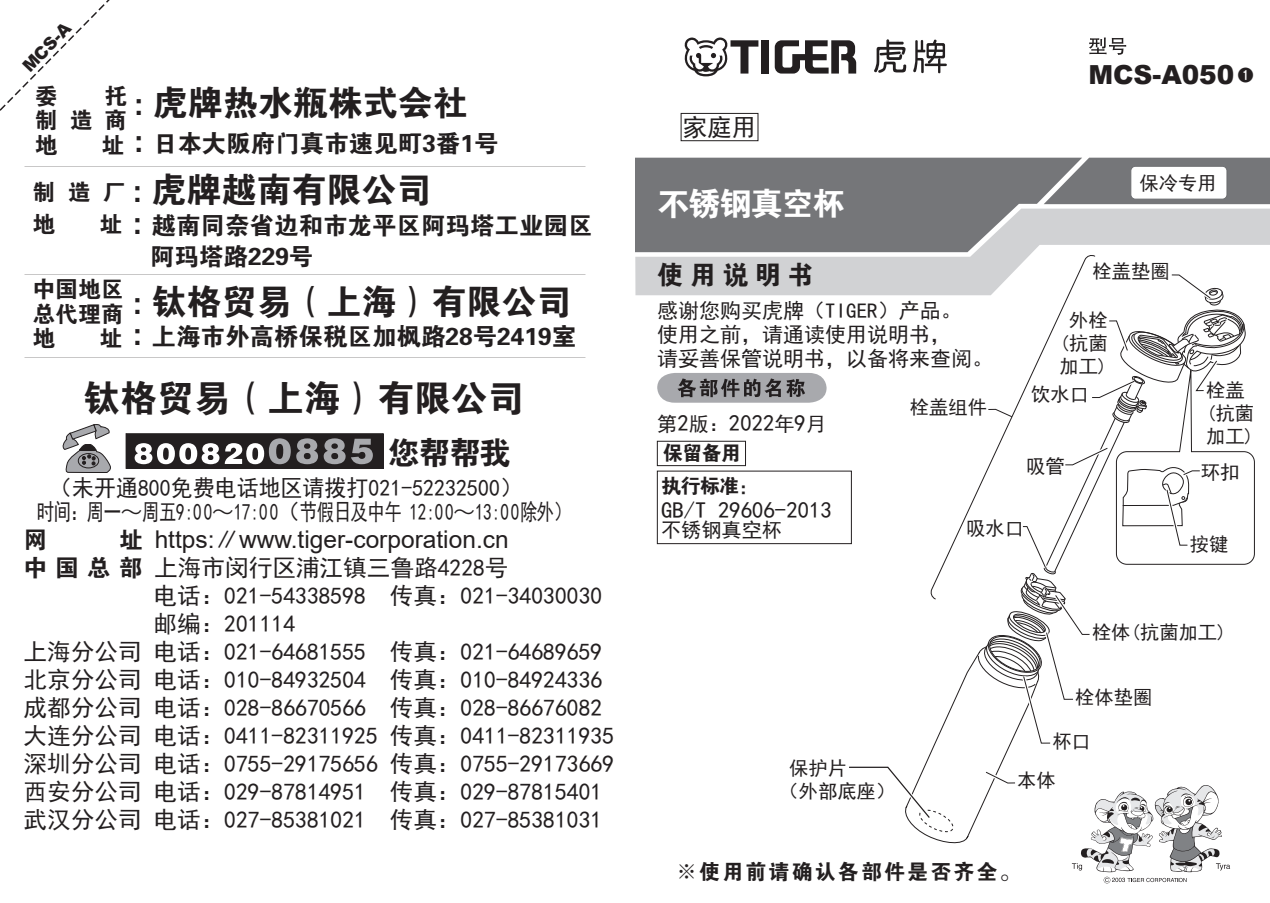
<style>
.page{position:relative;width:1270px;height:903px;background:#fff}
.page>*{position:absolute;margin:0;border:0;box-sizing:border-box;transform-origin:0 0}
.t1{font:36.75px "FZDHTJW GB1 0";color:#231f20}
.t2{font:35px "FZDHTJW GB1 0";color:#231f20}
.t3{font:32.38px "FZDHTJW GB1 0";letter-spacing:-.04em;color:#fff}
.t4{font:31.68px "FZDHTJW GB1 0";color:#231f20}
.t5{font:900 26.25px "Arial";color:#231f20}
.t6{font:26.25px "FZDHTJW GB1 0";letter-spacing:.24em;color:#231f20}
.t7{font:24.5px/31.5px "FZDHTJW GB1 0";color:#231f20}
.t8{font:24.5px "Arial";color:#231f20}
.t9{font:24.5px "Sim Hei";color:#231f20}
.t10{font:23.62px "Sim Hei";color:#231f20}
.t11{font:23.62px "FZDHTJW GB1 0";color:#231f20}
.t12{font:23.1px/24.5px "Sim Hei";color:#231f20;scale:.95 1}
.t13{font:22.75px "Sim Hei";color:#231f20}
.t14{font:22.75px/24.5px "FZDHTJW GB1 0";color:#231f20}
.t15{font:21px/23.6px "Sim Hei";color:#231f20}
.t16{font:21px "FZDHTJW GB1 0";letter-spacing:.1em;color:#231f20}
.t17{font:20.12px "FZDHTJW GB1 0";letter-spacing:-.04em;color:#231f20}
.t18{font:20.12px "Sim Hei";color:#231f20}
.t19{font:19.25px/23.1px "Sim Hei";color:#231f20}
.t20{font:900 17.15px "Arial";color:#231f20}
.s1{font-size:31.5px}
.s2{font-size:22.75px}
.s3{font-family:"FZDHTJW GB1 0";font-size:23.62px}
.s4{font-family:"Sim Hei"}
.s5{font-family:"FZDHTJW GB1 0"}
.s6{font-family:"Gothic MB101 Pr 5";font-weight:500;font-size:15.75px}
.s7{font-size:20.12px}
</style>
<div class="page">
<svg style="left:62px;top:424px;width:49px;height:49px"></svg>
<div style="left:126px;top:434px;width:257px;height:34px;background:#231f20"></div>
<div style="left:126px;top:433px;width:258px;height:36px;border:1px solid #231f20"></div>
<svg style="left:135px;top:443px;width:84px;height:21px"></svg>
<svg style="left:225px;top:438px;width:93px;height:26px"></svg>
<svg style="left:324px;top:438px;width:49px;height:26px"></svg>
<svg style="left:0;top:0;width:110px;height:111px"></svg>
<svg style="left:635px;top:252px;width:461px;height:43px;fill:#d1d2d4"></svg>
<svg style="left:635px;top:158px;width:635px;height:94px;background:#8d8e91"></svg>
<svg style="left:874px;top:39px;width:32px;height:34px"></svg>
<svg style="left:913px;top:39px;width:34px;height:34px"></svg>
<div style="left:761px;top:40px;width:8px;height:34px;background:#231f20"></div>
<svg style="left:775px;top:40px;width:81px;height:34px"></svg>
<svg style="left:684px;top:37px;width:74px;height:39px"></svg>
<svg style="left:1089px;top:38px;width:37px;height:17px"></svg>
<div style="left:681px;top:113px;width:77px;height:28px;border:1px solid #231f20"></div>
<div style="left:657px;top:441px;width:89px;height:25px;border:1px solid #231f20"></div>
<div style="left:657px;top:471px;width:195px;height:73px;border:1px solid #231f20"></div>
<svg style="left:657px;top:373px;width:170px;height:30px;background:#929195"></svg>
<div style="left:1131px;top:166px;width:96px;height:33px;background:#fff;border-radius:5px"></div>
<div style="left:1130px;top:166px;width:97px;height:34px;border:1px solid #6c6d70;border-radius:5px"></div>
<svg style="left:845px;top:271px;width:410px;height:612px"></svg>
<p class="t20" style="left:17px;top:60px;width:63px;rotate:-46deg">MCS-A</p>
<p class="t14" style="left:35px;top:84px;width:24px">委</p>
<p class="t14" style="left:35px;top:109px;width:24px">制</p>
<p class="t14" style="left:35px;top:133px;width:24px">地</p>
<h2 class="t2" style="left:104px;top:84px;width:365px"><sup>托</sup> <span class="s1">:</span> 虎牌热水瓶株式会社</h2>
<p class="t14" style="left:70px;top:109px;width:59px">造 商</p>
<p class="t7" style="left:102px;top:129px;width:398px"><span class="s2">址</span> <span class="s1">:</span> 日本大阪府门真市速见町3番1号</p>
<p class="t14" style="left:33px;top:177px;width:95px;line-height:31.5px">制 造 厂地</p>
<h2 class="t2" style="left:133px;top:171px;width:300px"><span class="s1">:</span> 虎牌越南有限公司</h2>
<p class="t7" style="left:150px;top:210px;width:444px;text-indent:-51px"><span class="s2">址</span> <span class="s1">:</span> 越南同奈省边和市龙平区阿玛塔工业园区阿玛塔路229号</p>
<p class="t14" style="left:33px;top:278px;width:93px;text-align:justify">中国地区总代理商地</p>
<h2 class="t2" style="left:133px;top:282px;width:440px"><span class="s1">:</span> 钛格贸易（上海）有限公司</h2>
<p class="t7" style="left:99px;top:321px;width:478px"><span class="s2">址</span> <span class="s1">:</span> 上海市外高桥保税区加枫路28号2419室</p>
<h1 class="t1" style="left:83px;top:378px;width:442px">钛格贸易（上海）有限公司</h1>
<h3 class="t4" style="left:388px;top:435px;width:125px">您帮帮我</h3>
<p class="t12" style="left:37px;top:475px;width:564px;text-indent:13px">（未开通800免费电话地区请拨打021-52232500）<br>时间：周一<span class="s2">～</span>周五9:00<span class="s2">～</span>17:00（节假日及中午 12:00<span class="s2">～</span>13:00除外）</p>
<p class="t11" style="left:24px;top:527px;width:25px">网</p>
<p class="t8" style="left:119px;top:523px;width:391px"><span class="s3">址</span> https:<span class="s4">∥</span>www.tiger-corporation.cn</p>
<p class="t10" style="left:24px;top:556px;width:487px"><span class="s5">中国总部</span>上海市闵行区浦江镇三鲁路4228号</p>
<p class="t10" style="left:153px;top:584px;width:450px">电话：021-54338598 传真：021-34030030</p>
<p class="t10" style="left:153px;top:612px;width:143px">邮编：201114</p>
<p class="t10" style="left:23px;top:640px;width:580px">上海分公司 电话：021-64681555 传真：021-64689659</p>
<p class="t10" style="left:23px;top:668px;width:580px">北京分公司 电话：010-84932504 传真：010-84924336</p>
<p class="t10" style="left:23px;top:696px;width:580px">成都分公司 电话：028-86670566 传真：028-86676082</p>
<p class="t10" style="left:23px;top:724px;width:592px">大连分公司 电话：0411-82311925 传真：0411-82311935</p>
<p class="t10" style="left:23px;top:752px;width:592px">深圳分公司 电话：0755-29175656 传真：0755-29173669</p>
<p class="t10" style="left:23px;top:780px;width:580px">西安分公司电话：029-87814951 传真：029-87815401</p>
<p class="t10" style="left:23px;top:808px;width:580px">武汉分公司电话：027-85381021 传真：027-85381031</p>
<p class="t9" style="left:683px;top:115px;width:75px">家庭用</p>
<h3 class="t3" style="left:657px;top:186px;width:189px">不锈钢真空杯</h3>
<p class="t6" style="left:657px;top:260px;width:158px">使用说明书</p>
<p class="t15" style="left:657px;top:299px;width:337px">感谢您购买虎牌（TIGER）产品。<br>使用之前，请通读使用说明书，<br>请妥善保管说明书，以备将来查阅。</p>
<p class="t5" style="left:1088px;top:56px;width:167px">MCS-A050 <span class="s6">❶</span></p>
<p class="t19" style="left:1140px;top:171px;width:78px">保冷专用</p>
<p class="t19" style="left:1093px;top:260px;width:78px">栓盖垫圈</p>
<p class="t19" style="left:1059px;top:308px;width:50px;text-align:center">外栓(抗菌加工)</p>
<p class="t13" style="left:657px;top:411px;width:170px"><span class="s7">第</span>2<span class="s7">版：</span>2022<span class="s7">年</span>9<span class="s7">月</span></p>
<p class="t17" style="left:663px;top:442px;width:80px">保留备用</p>
<p class="t13" style="left:661px;top:498px;width:172px">GB/T 29606-2013</p>
<p class="t18" style="left:661px;top:520px;width:122px">不锈钢真空杯</p>
<p class="t17" style="left:661px;top:475px;width:99px">执行标准：</p>
<p class="t19" style="left:910px;top:395px;width:78px">栓盖组件</p>
<p class="t19" style="left:1031px;top:383px;width:59px">饮水口</p>
<p class="t19" style="left:1206px;top:378px;width:50px">栓盖(抗菌加工)</p>
<p class="t19" style="left:1026px;top:454px;width:40px">吸管</p>
<p class="t19" style="left:1201px;top:460px;width:40px">环扣</p>
<p class="t19" style="left:966px;top:516px;width:59px">吸水口</p>
<p class="t19" style="left:1190px;top:532px;width:40px">按键</p>
<p class="t19" style="left:780px;top:756px;width:117px;text-indent:10px">保护片<br>（外部底座）</p>
<p class="t19" style="left:1092px;top:620px;width:136px">栓体(抗菌加工)</p>
<p class="t19" style="left:1075px;top:685px;width:78px">栓体垫圈</p>
<p class="t19" style="left:1052px;top:729px;width:40px">杯口</p>
<p class="t19" style="left:1017px;top:768px;width:40px">本体</p>
<p class="t16" style="left:676px;top:860px;width:346px">※使用前请确认各部件是否齐全。</p>
</div>
